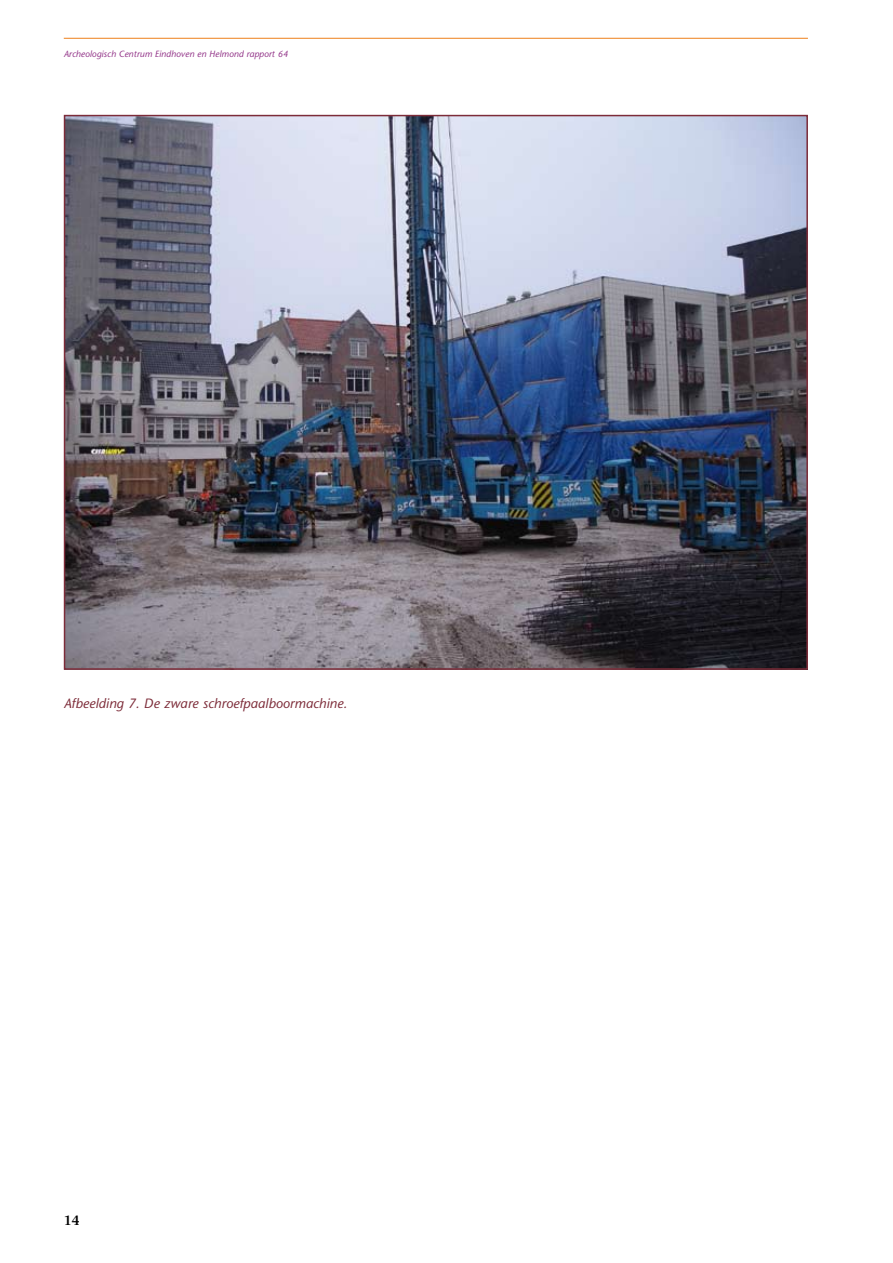
<style>
.page{position:relative;width:893px;height:1263px;background:#fff}
.page>*{position:absolute;margin:0;border:0;box-sizing:border-box;transform-origin:0 0}
.t1{font:italic 13.5px "Stone Sans";letter-spacing:.005em;color:#7d2c39}
.t2{font:600 13.5px "Stone Serif";color:#000}
.t3{font:italic 9px "Stone Sans";letter-spacing:.005em;color:#933589}
</style>
<div class="page">
<img style="left:67px;top:118px;width:738px;height:549px">
<hr style="left:64px;top:38px;width:744px;height:1px;background:#ee801b">
<p class="t3" style="left:64px;top:49px;width:226px">Archeologisch Centrum Eindhoven en Helmond rapport 64</p>
<h1 class="t1" style="left:64px;top:695px;width:285px">Afbeelding 7. De zware schroefpaalboormachine.</h1>
<h1 class="t2" style="left:64px;top:1212px;width:18px">14</h1>
</div>
